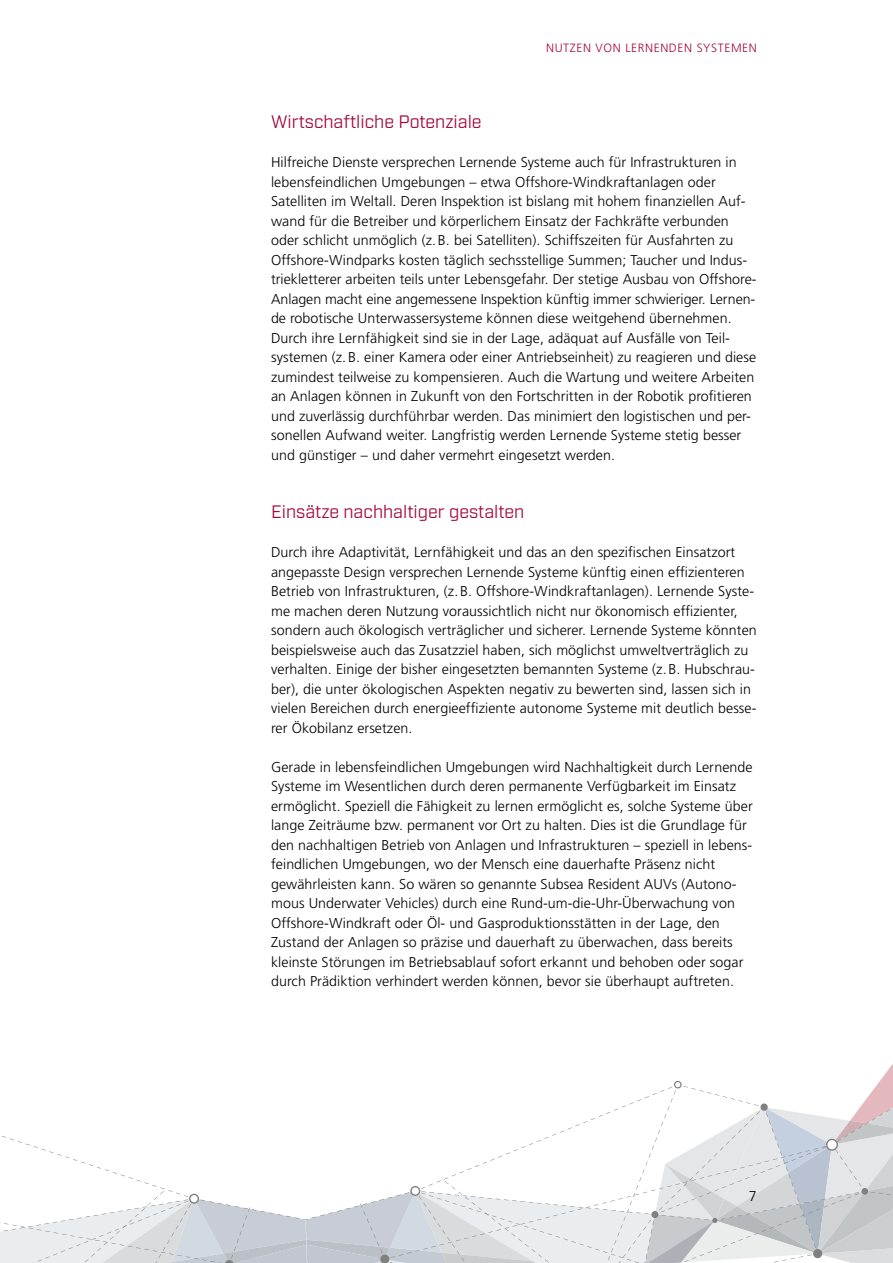
<style>
.page{position:relative;width:893px;height:1263px;background:#fff}
.page>*{position:absolute;margin:0;border:0;box-sizing:border-box;transform-origin:0 0}
.t1{font:18px "Industry";color:#a5083d}
.t2{font:300 14.25px/19.5px "Frutiger";letter-spacing:.005em;color:#000}
.t3{font:300 12px "Frutiger CE";letter-spacing:.05em;color:#a5083d}
</style>
<div class="page">
<svg style="left:0;top:1064px;width:893px;height:199px"></svg>
<p class="t3" style="left:546px;top:41px;width:212px">NUTZEN VON LERNENDEN SYSTEMEN</p>
<p class="t1" style="left:271px;top:111px;width:212px">Wirtschaftliche Potenziale</p>
<p class="t2" style="left:271px;top:153px;width:487px">Hilfreiche Dienste versprechen Lernende Systeme auch für Infrastrukturen in lebensfeindlichen Umgebungen – etwa Offshore-Windkraftanlagen oder Satelliten im Weltall. Deren Inspektion ist bislang mit hohem finanziellen Auf&shy;wand für die Betreiber und körperlichem Einsatz der Fachkräfte verbunden oder schlicht unmöglich (z.B. bei Satelliten). Schiffszeiten für Ausfahrten zu Offshore-Windparks kosten täglich sechsstellige Summen; Taucher und Indus&shy;triekletterer arbeiten teils unter Lebensgefahr. Der stetige Ausbau von Offshore-Anlagen macht eine angemessene Inspektion künftig immer schwieriger. Lernen&shy;de robotische Unterwassersysteme können diese weitgehend übernehmen.<br>Durch ihre Lernfähigkeit sind sie in der Lage, adäquat auf Ausfälle von Teil&shy;systemen (z.B. einer Kamera oder einer Antriebseinheit) zu reagieren und diese zumindest teilweise zu kompensieren. Auch die Wartung und weitere Arbeiten an Anlagen können in Zukunft von den Fortschritten in der Robotik profitieren und zuverlässig durchführbar werden. Das minimiert den logistischen und per&shy;sonellen Aufwand weiter. Langfristig werden Lernende Systeme stetig besser und günstiger – und daher vermehrt eingesetzt werden.</p>
<p class="t1" style="left:271px;top:501px;width:255px">Einsätze nachhaltiger gestalten</p>
<p class="t2" style="left:271px;top:543px;width:487px">Durch ihre Adaptivität, Lernfähigkeit und das an den spezifischen Einsatzort angepasste Design versprechen Lernende Systeme künftig einen effizienteren Betrieb von Infrastrukturen, (z.B. Offshore-Windkraftanlagen). Lernende Syste&shy;me machen deren Nutzung voraussichtlich nicht nur ökonomisch effizienter, sondern auch ökologisch verträglicher und sicherer. Lernende Systeme könnten beispielsweise auch das Zusatzziel haben, sich möglichst umweltverträglich zu verhalten. Einige der bisher eingesetzten bemannten Systeme (z.B. Hubschrau&shy;ber), die unter ökologischen Aspekten negativ zu bewerten sind, lassen sich in vielen Bereichen durch energieeffiziente autonome Systeme mit deutlich besse&shy;rer Ökobilanz ersetzen.</p>
<p class="t2" style="left:271px;top:757px;width:483px">Gerade in lebensfeindlichen Umgebungen wird Nachhaltigkeit durch Lernende Systeme im Wesentlichen durch deren permanente Verfügbarkeit im Einsatz ermöglicht. Speziell die Fähigkeit zu lernen ermöglicht es, solche Systeme über lange Zeiträume bzw. permanent vor Ort zu halten. Dies ist die Grundlage für den nachhaltigen Betrieb von Anlagen und Infrastrukturen – speziell in lebens&shy;feindlichen Umgebungen, wo der Mensch eine dauerhafte Präsenz nicht gewährleisten kann. So wären so genannte Subsea Resident AUVs (Autono&shy;mous Underwater Vehicles) durch eine Rund-um-die-Uhr-Überwachung von Offshore-Windkraft oder Öl- und Gasproduktionsstätten in der Lage, den Zustand der Anlagen so präzise und dauerhaft zu überwachen, dass bereits kleinste Störungen im Betriebsablauf sofort erkannt und behoben oder sogar durch Prädiktion verhindert werden können, bevor sie überhaupt auftreten.</p>
<p class="t2" style="left:749px;top:1186px;width:9px">7</p>
</div>
